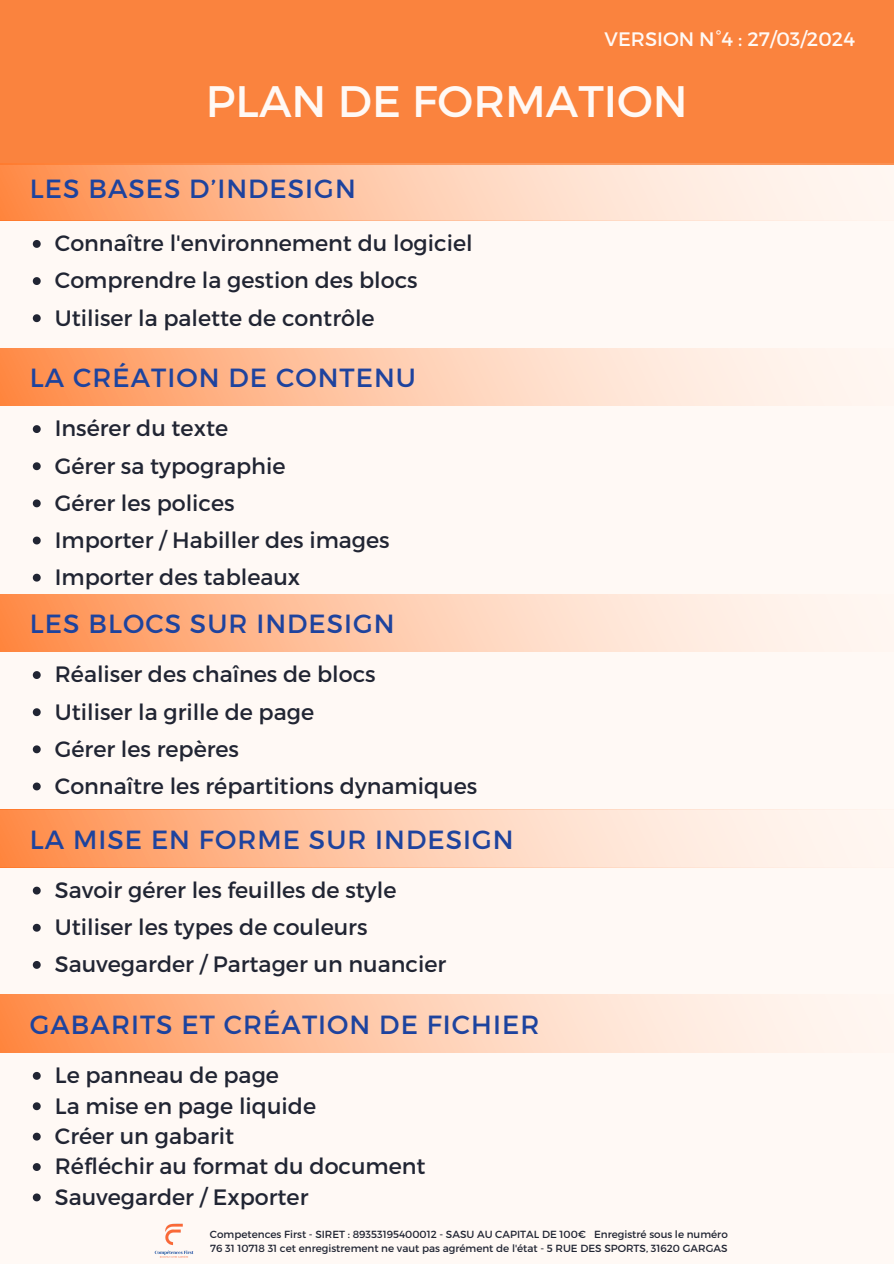
<style>
.page{position:relative;width:894px;height:1264px;background:#fff}
.page>*{position:absolute;margin:0;border:0;box-sizing:border-box;transform-origin:0 0}
.t1{font:43.95px "Montserrat";color:#fff9f5}
.t2{font:26.25px "Montserrat";letter-spacing:.04em;color:#1e439e}
.t3{font:22.2px "Montserrat";color:#212533}
.t4{font:19.5px "Montserrat";color:#fff9f5}
.t5{font:10.35px "Montserrat";color:#212533}
</style>
<div class="page">
<div style="left:0;top:0;width:893px;height:1263px;background:#fff9f5"></div>
<div style="left:0;top:0;width:893px;height:165px;background:#fa833e"></div>
<svg style="left:0;top:163px;width:893px;height:57px"></svg>
<svg style="left:33px;top:240px;width:8px;height:8px"></svg>
<svg style="left:33px;top:277px;width:8px;height:8px"></svg>
<svg style="left:33px;top:314px;width:8px;height:8px"></svg>
<svg style="left:0;top:348px;width:801px;height:57px;background:#ffc8a8"></svg>
<svg style="left:33px;top:425px;width:8px;height:8px"></svg>
<svg style="left:33px;top:462px;width:8px;height:8px"></svg>
<svg style="left:33px;top:499px;width:8px;height:8px"></svg>
<svg style="left:33px;top:536px;width:8px;height:8px"></svg>
<svg style="left:33px;top:573px;width:8px;height:8px"></svg>
<svg style="left:0;top:594px;width:801px;height:57px;background:#ffc8a8"></svg>
<svg style="left:33px;top:671px;width:8px;height:8px"></svg>
<svg style="left:33px;top:708px;width:8px;height:8px"></svg>
<svg style="left:33px;top:745px;width:8px;height:8px"></svg>
<svg style="left:33px;top:782px;width:8px;height:8px"></svg>
<svg style="left:0;top:809px;width:857px;height:58px"></svg>
<svg style="left:33px;top:886px;width:8px;height:8px"></svg>
<svg style="left:33px;top:923px;width:8px;height:8px"></svg>
<svg style="left:33px;top:961px;width:8px;height:7px"></svg>
<svg style="left:0;top:994px;width:801px;height:58px;background:#ffc8a8"></svg>
<svg style="left:33px;top:1071px;width:8px;height:8px"></svg>
<svg style="left:33px;top:1102px;width:8px;height:8px"></svg>
<svg style="left:33px;top:1132px;width:8px;height:8px"></svg>
<svg style="left:33px;top:1163px;width:8px;height:7px"></svg>
<svg style="left:33px;top:1193px;width:8px;height:8px"></svg>
<img style="left:154px;top:1223px;width:40px;height:35px">
<p class="t4" style="left:604px;top:27px;width:252px">VERSION N°4 : 27/03/2024</p>
<h4 class="t1" style="left:206px;top:72px;width:483px">PLAN DE FORMATION</h4>
<p class="t2" style="left:30px;top:172px;width:327px">LES BASES D’INDESIGN</p>
<h1 class="t3" style="left:55px;top:229px;width:419px">Connaître l'environnement du logiciel</h1>
<p class="t3" style="left:55px;top:266px;width:364px">Comprendre la gestion des blocs</p>
<h2 class="t3" style="left:55px;top:303px;width:321px">Utiliser la palette de contrôle</h2>
<p class="t2" style="left:30px;top:361px;width:387px">LA CRÉATION DE CONTENU</p>
<p class="t3" style="left:55px;top:414px;width:175px">Insérer du texte</p>
<p class="t3" style="left:55px;top:451px;width:232px">Gérer sa typographie</p>
<p class="t3" style="left:55px;top:488px;width:181px">Gérer les polices</p>
<p class="t3" style="left:55px;top:525px;width:336px">Importer / Habiller des images</p>
<p class="t3" style="left:55px;top:562px;width:247px">Importer des tableaux</p>
<p class="t2" style="left:30px;top:607px;width:366px">LES BLOCS SUR INDESIGN</p>
<p class="t3" style="left:55px;top:660px;width:322px">Réaliser des chaînes de blocs</p>
<p class="t3" style="left:55px;top:697px;width:261px">Utiliser la grille de page</p>
<p class="t3" style="left:55px;top:734px;width:186px">Gérer les repères</p>
<p class="t3" style="left:55px;top:771px;width:424px">Connaître les répartitions dynamiques</p>
<p class="t2" style="left:30px;top:822px;width:485px">LA MISE EN FORME SUR INDESIGN</p>
<p class="t3" style="left:55px;top:875px;width:343px">Savoir gérer les feuilles de style</p>
<p class="t3" style="left:55px;top:912px;width:314px">Utiliser les types de couleurs</p>
<p class="t3" style="left:55px;top:949px;width:393px">Sauvegarder / Partager un nuancier</p>
<p class="t2" style="left:30px;top:1007px;width:511px">GABARITS ET CRÉATION DE FICHIER</p>
<p class="t3" style="left:55px;top:1060px;width:225px">Le panneau de page</p>
<p class="t3" style="left:55px;top:1091px;width:263px">La mise en page liquide</p>
<p class="t3" style="left:55px;top:1121px;width:181px">Créer un gabarit</p>
<p class="t3" style="left:55px;top:1151px;width:372px">Réfléchir au format du document</p>
<p class="t3" style="left:55px;top:1182px;width:255px">Sauvegarder / Exporter</p>
<p class="t5" style="left:210px;top:1227px;width:519px">Competences First - SIRET : 89353195400012 - SASU AU CAPITAL DE 100€ Enregistré sous le numéro</p>
<p class="t5" style="left:210px;top:1241px;width:518px">76 31 10718 31 cet enregistrement ne vaut pas agrément de l'état - 5 RUE DES SPORTS, 31620 GARGAS</p>
</div>
